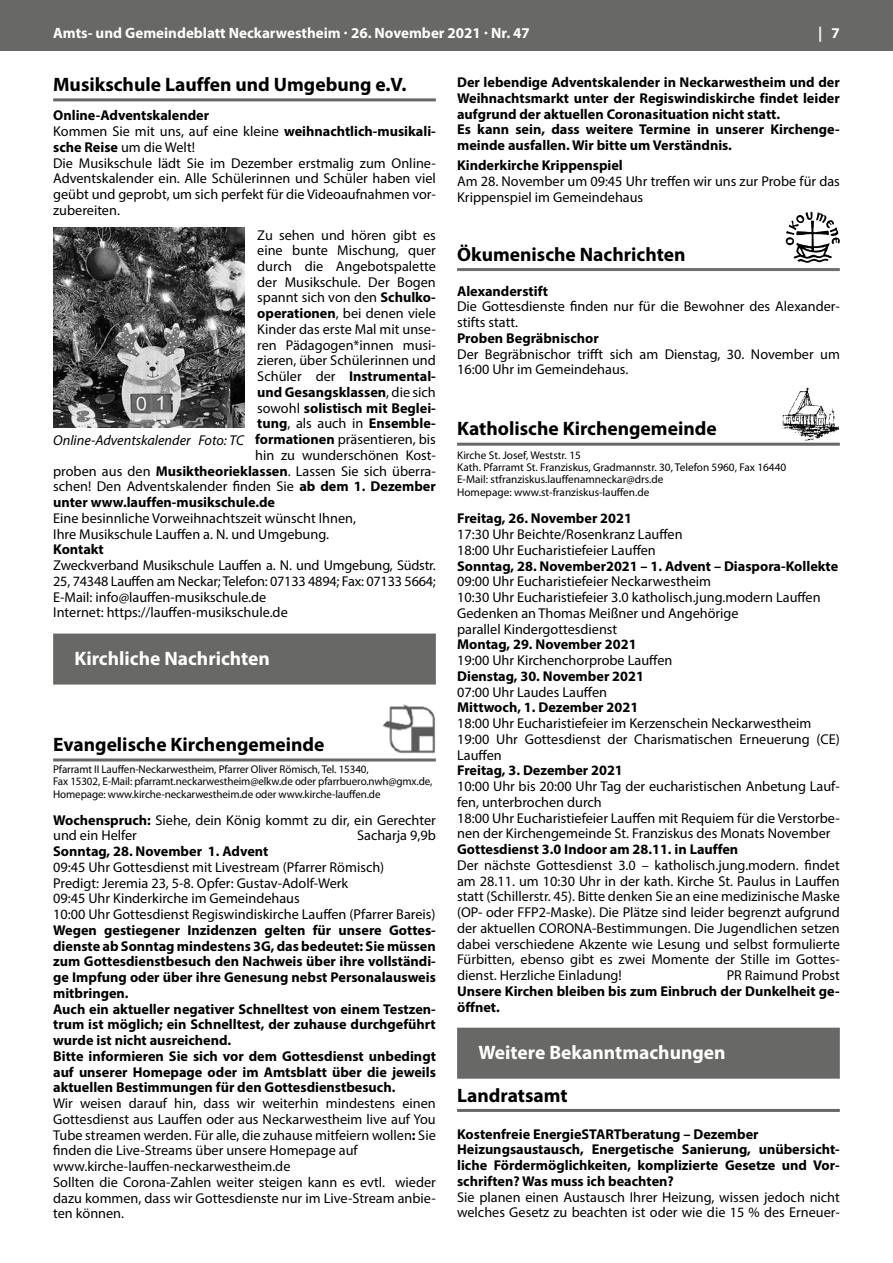
<style>
.page{position:relative;width:893px;height:1263px;background:#fff}
.page>*{position:absolute;margin:0;border:0;box-sizing:border-box;transform-origin:0 0}
.t1{font:700 19.5px "Myriad Pro";color:#000}
.t2{font:700 19.5px "Myriad Pro";color:#fff}
.t3{font:700 15px "Myriad Pro";color:#fff}
.t4{font:14.25px/15.8px "Myriad Pro";color:#000}
.t5{font:700 14.25px/15.8px "Myriad Pro";color:#000}
.t6{font:italic 14.25px "Myriad Pro";color:#000}
.t7{font:11.25px/12.5px "Myriad Pro";letter-spacing:-.005em;color:#000}
.s1{font-weight:700}
.s2{font-weight:400}
</style>
<div class="page">
<div style="left:0;top:0;width:893px;height:51px;background:#686867"></div>
<hr style="left:53px;top:98px;width:383px;height:3px;background:#686867">
<div style="left:53px;top:633px;width:383px;height:51px;background:#686867"></div>
<img style="left:53px;top:228px;width:191px;height:199px">
<hr style="left:53px;top:758px;width:383px;height:3px;background:#686867">
<img style="left:383px;top:704px;width:52px;height:50px">
<div style="left:457px;top:1028px;width:383px;height:51px;background:#686867"></div>
<hr style="left:457px;top:1109px;width:383px;height:3px;background:#686867">
<hr style="left:457px;top:268px;width:383px;height:3px;background:#6f6f6e">
<svg style="left:786px;top:212px;width:54px;height:51px"></svg>
<hr style="left:457px;top:443px;width:383px;height:3px;background:#686867">
<img style="left:782px;top:387px;width:58px;height:54px">
<p class="t3" style="left:53px;top:23px;width:478px">Amts- und Gemeindeblatt Neckarwestheim · 26. November 2021 · Nr. 47</p>
<p class="t3" style="left:818px;top:23px;width:23px">| 7</p>
<h1 class="t1" style="left:53px;top:72px;width:355px">Musikschule Lauffen und Umgebung e.V.</h1>
<p class="t4" style="left:53px;top:107px;width:384px"><span class="s1">Online-Adventskalender<br></span>Kommen Sie mit uns, auf eine kleine <span class="s1">weihnachtlich-musikali&shy;sche Reise</span> um die Welt!<br>Die Musikschule lädt Sie im Dezember erstmalig zum Online-Adventskalender ein. Alle Schülerinnen und Schüler haben viel geübt und geprobt, um sich perfekt für die Videoaufnahmen vor&shy;zubereiten.</p>
<p class="t4" style="left:257px;top:227px;width:180px">Zu sehen und hören gibt es</p>
<p class="t4" style="left:257px;top:242px;width:180px">eine bunte Mischung, quer</p>
<p class="t4" style="left:257px;top:258px;width:180px">durch die Angebotspalette</p>
<p class="t4" style="left:257px;top:274px;width:180px">der Musikschule. Der Bogen</p>
<p class="t4" style="left:257px;top:290px;width:180px">spannt sich von den <span class="s1">Schulko-</span></p>
<p class="t4" style="left:257px;top:305px;width:180px"><span class="s1">operationen</span>, bei denen viele</p>
<p class="t4" style="left:257px;top:321px;width:180px">Kinder das erste Mal mit unse-</p>
<p class="t4" style="left:257px;top:337px;width:180px">ren Pädagogen*innen musi-</p>
<p class="t4" style="left:257px;top:353px;width:180px">zieren, über Schülerinnen und</p>
<p class="t5" style="left:257px;top:368px;width:180px"><span class="s2">Schüler der</span> Instrumental-</p>
<p class="t5" style="left:257px;top:384px;width:180px">und Gesangsklassen<span class="s2">, die sich</span></p>
<p class="t5" style="left:257px;top:400px;width:180px"><span class="s2">sowohl</span> solistisch mit Beglei-</p>
<p class="t5" style="left:257px;top:415px;width:180px">tung<span class="s2">, als auch in</span> Ensemble-</p>
<p class="t4" style="left:255px;top:431px;width:182px"><span class="s1">formationen</span> präsentieren, bis</p>
<p class="t4" style="left:255px;top:447px;width:182px">hin zu wunderschönen Kost-</p>
<p class="t4" style="left:53px;top:463px;width:384px">proben aus den <span class="s1">Musiktheorieklassen</span>. Lassen Sie sich überra-</p>
<p class="t4" style="left:53px;top:479px;width:384px">schen! Den Adventskalender finden Sie <span class="s1">ab dem 1. Dezember</span></p>
<p class="t5" style="left:53px;top:494px;width:223px">unter www.lauffen-musikschule.de</p>
<p class="t4" style="left:53px;top:510px;width:304px">Eine besinnliche Vorweihnachtszeit wünscht Ihnen,<br>Ihre Musikschule Lauffen a. N. und Umgebung.</p>
<p class="t5" style="left:53px;top:541px;width:52px">Kontakt</p>
<p class="t4" style="left:53px;top:557px;width:384px">Zweckverband Musikschule Lauffen a. N. und Umgebung, Südstr.<br>25, 74348 Lauffen am Neckar; Telefon: 07133 4894; Fax: 07133 5664; E-Mail: info@lauffen-musikschule.de<br>Internet: https://lauffen-musikschule.de</p>
<h1 class="t2" style="left:74px;top:646px;width:197px">Kirchliche Nachrichten</h1>
<p class="t5" style="left:457px;top:74px;width:384px">Der lebendige Adventskalender in Neckarwestheim und der Weihnachtsmarkt unter der Regiswindiskirche findet leider aufgrund der aktuellen Coronasituation nicht statt.<br>Es kann sein, dass weitere Termine in unserer Kirchenge&shy;meinde ausfallen. Wir bitte um Verständnis.</p>
<p class="t5" style="left:457px;top:157px;width:167px">Kinderkirche Krippenspiel</p>
<p class="t4" style="left:457px;top:173px;width:384px">Am 28. November um 09:45 Uhr treffen wir uns zur Probe für das<br>Krippenspiel im Gemeindehaus</p>
<h1 class="t1" style="left:457px;top:242px;width:230px">Ökumenische Nachrichten</h1>
<p class="t5" style="left:457px;top:282px;width:92px">Alexanderstift</p>
<p class="t4" style="left:457px;top:298px;width:384px">Die Gottesdienste finden nur für die Bewohner des Alexander&shy;stifts statt.</p>
<p class="t5" style="left:457px;top:330px;width:143px">Proben Begräbnischor</p>
<p class="t4" style="left:457px;top:346px;width:384px">Der Begräbnischor trifft sich am Dienstag, 30. November um<br>16:00 Uhr im Gemeindehaus.</p>
<h1 class="t1" style="left:457px;top:416px;width:261px">Katholische Kirchengemeinde</h1>
<p class="t7" style="left:457px;top:448px;width:331px">Kirche St. Josef, Weststr. 15<br>Kath. Pfarramt St. Franziskus, Gradmannstr. 30, Telefon 5960, Fax 16440<br>E-Mail: stfranziskus.lauffenamneckar@drs.de<br>Homepage: www.st-franziskus-lauffen.de</p>
<p class="t5" style="left:457px;top:510px;width:176px">Freitag, 26. November 2021</p>
<p class="t4" style="left:457px;top:526px;width:227px">17:30 Uhr Beichte/Rosenkranz Lauffen<br>18:00 Uhr Eucharistiefeier Lauffen</p>
<p class="t5" style="left:457px;top:557px;width:383px">Sonntag, 28. November2021 – 1. Advent – Diaspora-Kollekte</p>
<p class="t4" style="left:457px;top:573px;width:365px">09:00 Uhr Eucharistiefeier Neckarwestheim<br>10:30 Uhr Eucharistiefeier 3.0 katholisch.jung.modern Lauffen Gedenken an Thomas Meißner und Angehörige<br>parallel Kindergottesdienst</p>
<p class="t5" style="left:457px;top:636px;width:181px">Montag, 29. November 2021</p>
<p class="t4" style="left:457px;top:652px;width:217px">19:00 Uhr Kirchenchorprobe Lauffen</p>
<p class="t5" style="left:457px;top:668px;width:188px">Dienstag, 30. November 2021</p>
<p class="t4" style="left:457px;top:684px;width:151px">07:00 Uhr Laudes Lauffen</p>
<p class="t5" style="left:457px;top:699px;width:183px">Mittwoch, 1. Dezember 2021</p>
<p class="t4" style="left:457px;top:715px;width:384px">18:00 Uhr Eucharistiefeier im Kerzenschein Neckarwestheim<br>19:00 Uhr Gottesdienst der Charismatischen Erneuerung (CE)<br>Lauffen</p>
<p class="t5" style="left:457px;top:762px;width:167px">Freitag, 3. Dezember 2021</p>
<p class="t4" style="left:457px;top:778px;width:384px">10:00 Uhr bis 20:00 Uhr Tag der eucharistischen Anbetung Lauf&shy;fen, unterbrochen durch<br>18:00 Uhr Eucharistiefeier Lauffen mit Requiem für die Verstorbe&shy;nen der Kirchengemeinde St. Franziskus des Monats November</p>
<p class="t5" style="left:457px;top:841px;width:283px">Gottesdienst 3.0 Indoor am 28.11. in Lauffen</p>
<p class="t4" style="left:457px;top:857px;width:384px;text-align:justify">Der nächste Gottesdienst 3.0 – katholisch.jung.modern. findet am 28.11. um 10:30 Uhr in der kath. Kirche St. Paulus in Lauffen statt (Schillerstr. 45). Bitte denken Sie an eine medizinische Maske (OP- oder FFP2-Maske). Die Plätze sind leider begrenzt aufgrund der aktuellen CORONA-Bestimmungen. Die Jugendlichen setzen dabei verschiedene Akzente wie Lesung und selbst formulierte Fürbitten, ebenso gibt es zwei Momente der Stille im Gottes&shy;dienst. Herzliche Einladung!</p>
<p class="t6" style="left:53px;top:431px;width:192px">Online-Adventskalender Foto: TC</p>
<h1 class="t1" style="left:53px;top:732px;width:273px">Evangelische Kirchengemeinde</h1>
<p class="t7" style="left:53px;top:762px;width:381px">Pfarramt II Lauffen-Neckarwestheim, Pfarrer Oliver Römisch, Tel. 15340,<br>Fax 15302, E-Mail: pfarramt.neckarwestheim@elkw.de oder pfarrbuero.nwh@gmx.de,<br>Homepage: www.kirche-neckarwestheim.de oder www.kirche-lauffen.de</p>
<p class="t4" style="left:53px;top:812px;width:384px"><span class="s1">Wochenspruch:</span> Siehe, dein König kommt zu dir, ein Gerechter und ein Helfer</p>
<p class="t4" style="left:357px;top:827px;width:80px">Sacharja 9,9b</p>
<p class="t5" style="left:53px;top:843px;width:217px">Sonntag, 28. November 1. Advent</p>
<p class="t4" style="left:53px;top:859px;width:384px">09:45 Uhr Gottesdienst mit Livestream (Pfarrer Römisch)<br>Predigt: Jeremia 23, 5-8. Opfer: Gustav-Adolf-Werk<br>09:45 Uhr Kinderkirche im Gemeindehaus<br>10:00 Uhr Gottesdienst Regiswindiskirche Lauffen (Pfarrer Bareis)</p>
<p class="t5" style="left:53px;top:922px;width:384px">Wegen gestiegener Inzidenzen gelten für unsere Gottes&shy;dienste ab Sonntag mindestens 3G, das bedeutet: Sie müssen zum Gottesdienstbesuch den Nachweis über ihre vollständi&shy;ge Impfung oder über ihre Genesung nebst Personalausweis mitbringen.<br>Auch ein aktueller negativer Schnelltest von einem Testzen&shy;trum ist möglich; ein Schnelltest, der zuhause durchgeführt wurde ist nicht ausreichend.<br>Bitte informieren Sie sich vor dem Gottesdienst unbedingt auf unserer Homepage oder im Amtsblatt über die jeweils aktuellen Bestimmungen für den Gottesdienstbesuch.</p>
<p class="t4" style="left:53px;top:1095px;width:384px">Wir weisen darauf hin, dass wir weiterhin mindestens einen Gottesdienst aus Lauffen oder aus Neckarwestheim live auf You Tube streamen werden. Für alle, die zuhause mitfeiern wollen<span class="s1">:</span> Sie finden die Live-Streams über unsere Homepage auf www.kirche-lauffen-neckarwestheim.de<br>Sollten die Corona-Zahlen weiter steigen kann es evtl. wieder dazu kommen, dass wir Gottesdienste nur im Live-Stream anbie&shy;ten können.</p>
<p class="t4" style="left:727px;top:967px;width:115px">PR Raimund Probst</p>
<p class="t5" style="left:457px;top:983px;width:384px">Unsere Kirchen bleiben bis zum Einbruch der Dunkelheit ge&shy;öffnet.</p>
<h1 class="t2" style="left:478px;top:1040px;width:249px">Weitere Bekanntmachungen</h1>
<h1 class="t1" style="left:457px;top:1082px;width:112px">Landratsamt</h1>
<p class="t5" style="left:457px;top:1125px;width:384px">Kostenfreie EnergieSTARTberatung – Dezember Heizungsaustausch, Energetische Sanierung, unübersicht&shy;liche Fördermöglichkeiten, komplizierte Gesetze und Vor&shy;schriften? Was muss ich beachten?</p>
<p class="t4" style="left:457px;top:1189px;width:384px">Sie planen einen Austausch Ihrer Heizung, wissen jedoch nicht welches Gesetz zu beachten ist oder wie die 15 % des Erneuer-</p>
</div>
